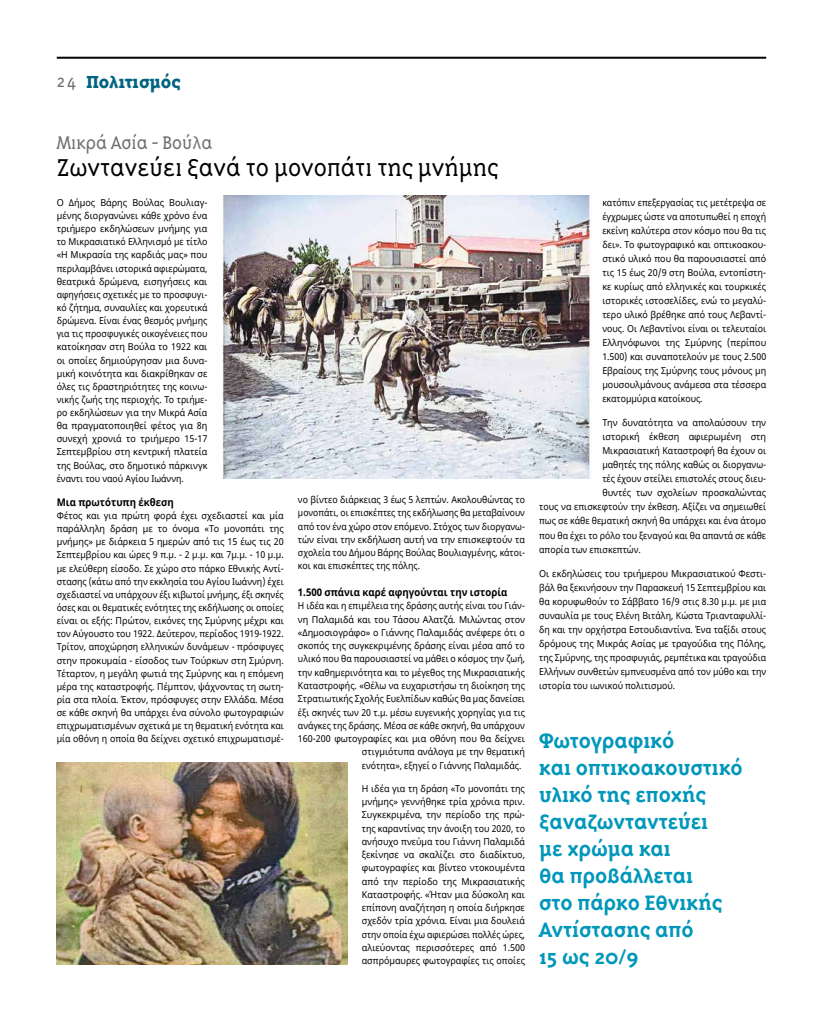
<style>
.page{position:relative;width:823px;height:1021px;background:#fff}
.page>*{position:absolute;margin:0;border:0;box-sizing:border-box;transform-origin:0 0}
.t1{font:300 28px "Triplex Ser Gr";color:#000}
.t2{font:700 24px/27px "Triplex Ser Gr";color:#0097ba}
.t3{font:300 21px "Triplex Ser Gr";color:#6d6e71}
.t4{font:800 20px "Triplex Ser Gr";color:#006480}
.t5{font:700 10.5px "Noto Sans";color:#000;scale:.92 1}
.t6{font:9.5px/13.1px "Noto Sans";color:#000;text-align:justify;scale:.95 1}
.t7{font:9.5px/14px "Noto Sans";color:#000;text-align:justify;scale:.92 1}
.t8{font:9.5px/13.3px "Noto Sans";color:#000;text-align:justify;scale:.94 1}
.t9{font:9.5px "Noto Sans";color:#000;scale:.91 1}
.t10{font:9.5px "Noto Sans";color:#000;scale:.93 1}
.s1{font-weight:300;color:#6d6e71}
</style>
<div class="page">
<hr style="left:57px;top:57px;width:708px;height:2px;background:#000">
<img style="left:222px;top:196px;width:370px;height:282px">
<img style="left:57px;top:762px;width:290px;height:202px">
<h3 class="t4" style="left:57px;top:71px;width:125px"><span class="s1">24</span> Πολιτισμός</h3>
<h3 class="t3" style="left:57px;top:131px;width:157px">Μικρά Ασία - Βούλα</h3>
<h1 class="t1" style="left:57px;top:152px;width:442px">Ζωντανεύει ξανά το μονοπάτι της μνήμης</h1>
<p class="t6" style="left:57px;top:196px;width:160px">Ο Δήμος Βάρης Βούλας Βουλιαγ&shy;μένης διοργανώνει κάθε χρόνο ένα τριήμερο εκδηλώσεων μνήμης για το Μικρασιατικό Ελληνισμό με τίτλο «Η Μικρασία της καρδιάς μας» που περιλαμβάνει ιστορικά αφιερώματα, θεατρικά δρώμενα, εισηγήσεις και αφηγήσεις σχετικές με το προσφυγι&shy;κό ζήτημα, συναυλίες και χορευτικά δρώμενα. Είναι ένας θεσμός μνήμης για τις προσφυγικές οικογένειες που κατοίκησαν στη Βούλα το 1922 και οι οποίες δημιούργησαν μια δυνα&shy;μική κοινότητα και διακρίθηκαν σε όλες τις δραστηριότητες της κοινω&shy;νικής ζωής της περιοχής. Το τριήμε&shy;ρο εκδηλώσεων για την Μικρά Ασία θα πραγματοποιηθεί φέτος για 8η συνεχή χρονιά το τριήμερο 15-17<br>Σεπτεμβρίου στη κεντρική πλατεία της Βούλας, στο δημοτικό πάρκινγκ έναντι του ναού Αγίου Ιωάννη.</p>
<p class="t5" style="left:57px;top:494px;width:129px">Μια πρωτότυπη έκθεση</p>
<p class="t6" style="left:57px;top:509px;width:240px">Φέτος και για πρώτη φορά έχει σχεδιαστεί και μία παράλληλη δράση με το όνομα «Το μονοπάτι της μνήμης» με διάρκεια 5 ημερών από τις 15 έως τις 20<br>Σεπτεμβρίου και ώρες 9 π.μ. - 2 μ.μ. και 7μ.μ. - 10 μ.μ. με ελεύθερη είσοδο. Σε χώρο στο πάρκο Εθνικής Αντί&shy;στασης (κάτω από την εκκλησία του Αγίου Ιωάννη) έχει σχεδιαστεί να υπάρχουν έξι κιβωτοί μνήμης, έξι σκηνές όσες και οι θεματικές ενότητες της εκδήλωσης οι οποίες είναι οι εξής: Πρώτον, εικόνες της Σμύρνης μέχρι και τον Αύγουστο του 1922. Δεύτερον, περίοδος 1919-1922.<br>Τρίτον, αποχώρηση ελληνικών δυνάμεων - πρόσφυγες στην προκυμαία - είσοδος των Τούρκων στη Σμύρνη.<br>Τέταρτον, η μεγάλη φωτιά της Σμύρνης και η επόμενη μέρα της καταστροφής. Πέμπτον, ψάχνοντας τη σωτη&shy;ρία στα πλοία. Έκτον, πρόσφυγες στην Ελλάδα. Μέσα σε κάθε σκηνή θα υπάρχει ένα σύνολο φωτογραφιών επιχρωματισμένων σχετικά με τη θεματική ενότητα και μία οθόνη η οποία θα δείχνει σχετικό επιχρωματισμέ-</p>
<p class="t7" style="left:298px;top:493px;width:248px;line-height:13.3px">νο βίντεο διάρκειας 3 έως 5 λεπτών. Ακολουθώντας το μονοπάτι, οι επισκέπτες της εκδήλωσης θα μεταβαίνουν από τον ένα χώρο στον επόμενο. Στόχος των διοργανω&shy;τών είναι την εκδήλωση αυτή να την επισκεφτούν τα σχολεία του Δήμου Βάρης Βούλας Βουλιαγμένης, κάτοι&shy;κοι και επισκέπτες της πόλης.</p>
<p class="t5" style="left:298px;top:585px;width:229px">1.500 σπάνια καρέ αφηγούνται την ιστορία</p>
<p class="t7" style="left:298px;top:599px;width:248px">Η ιδέα και η επιμέλεια της δράσης αυτής είναι του Γιάν-</p>
<p class="t6" style="left:298px;top:613px;width:240px">νη Παλαμιδά και του Τάσου Αλατζά. Μιλώντας στον</p>
<p class="t8" style="left:298px;top:626px;width:243px">«Δημοσιογράφο» ο Γιάννης Παλαμιδάς ανέφερε ότι ο</p>
<p class="t8" style="left:298px;top:639px;width:243px">σκοπός της συγκεκριμένης δράσης είναι μέσα από το</p>
<p class="t7" style="left:298px;top:652px;width:248px">υλικό που θα παρουσιαστεί να μάθει ο κόσμος την ζωή,</p>
<p class="t7" style="left:298px;top:665px;width:248px">την καθημερινότητα και το μέγεθος της Μικρασιατικής</p>
<p class="t7" style="left:298px;top:679px;width:248px">Καταστροφής. «Θέλω να ευχαριστήσω τη διοίκηση της</p>
<p class="t9" style="left:298px;top:692px;width:251px">Στρατιωτικής Σχολής Ευελπίδων καθώς θα μας δανείσει</p>
<p class="t7" style="left:298px;top:705px;width:248px">έξι σκηνές των 20 τ.μ. μέσω ευγενικής χορηγίας για τις</p>
<p class="t7" style="left:298px;top:718px;width:248px">ανάγκες της δράσης. Μέσα σε κάθε σκηνή, θα υπάρχουν</p>
<p class="t6" style="left:298px;top:732px;width:240px">160-200 φωτογραφίες και μια οθόνη που θα δείχνει</p>
<p class="t8" style="left:361px;top:745px;width:175px">στιγμιότυπα ανάλογα με την θεματική</p>
<p class="t7" style="left:361px;top:758px;width:175px">ενότητα», εξηγεί ο Γιάννης Παλαμιδάς.</p>
<p class="t8" style="left:361px;top:782px;width:175px">Η ιδέα για τη δράση «Το μονοπάτι της μνήμης» γεννήθηκε τρία χρόνια πριν.<br>Συγκεκριμένα, την περίοδο της πρώ&shy;της καραντίνας την άνοιξη του 2020, το ανήσυχο πνεύμα του Γιάννη Παλαμιδά ξεκίνησε να σκαλίζει στο διαδίκτυο, φωτογραφίες και βίντεο ντοκουμέντα από την περίοδο της Μικρασιατικής Καταστροφής. «Ήταν μια δύσκολη και επίπονη αναζήτηση η οποία διήρκησε σχεδόν τρία χρόνια. Είναι μια δουλειά στην οποία έχω αφιερώσει πολλές ώρες, αλιεύοντας περισσότερες από 1.500 ασπρόμαυρες φωτογραφίες τις οποίες</p>
<p class="t7" style="left:602px;top:196px;width:179px">κατόπιν επεξεργασίας τις μετέτρεψα σε έγχρωμες ώστε να αποτυπωθεί η εποχή εκείνη καλύτερα στον κόσμο που θα τις δει». Το φωτογραφικό και οπτικοακου&shy;στικό υλικό που θα παρουσιαστεί από τις 15 έως 20/9 στη Βούλα, εντοπίστη&shy;κε κυρίως από ελληνικές και τουρκικές ιστορικές ιστοσελίδες, ενώ το μεγαλύ&shy;τερο υλικό βρέθηκε από τους Λεβαντί&shy;νους. Οι Λεβαντίνοι είναι οι τελευταίοι Ελληνόφωνοι της Σμύρνης (περίπου 1.500) και συναποτελούν με τους 2.500<br>Εβραίους της Σμύρνης τους μόνους μη μουσουλμάνους ανάμεσα στα τέσσερα εκατομμύρια κατοίκους.</p>
<p class="t6" style="left:602px;top:416px;width:174px">Την δυνατότητα να απολαύσουν την</p>
<p class="t6" style="left:602px;top:430px;width:174px">ιστορική έκθεση αφιερωμένη στη</p>
<p class="t7" style="left:602px;top:444px;width:179px">Μικρασιατική Καταστροφή θα έχουν οι</p>
<p class="t7" style="left:602px;top:458px;width:179px">μαθητές της πόλης καθώς οι διοργανω-</p>
<p class="t7" style="left:602px;top:472px;width:179px">τές έχουν στείλει επιστολές στους διευ-</p>
<p class="t6" style="left:602px;top:487px;width:174px">θυντές των σχολείων προσκαλώντας</p>
<p class="t10" style="left:539px;top:500px;width:245px">τους να επισκεφτούν την έκθεση. Αξίζει να σημειωθεί</p>
<p class="t7" style="left:539px;top:514px;width:248px">πως σε κάθε θεματική σκηνή θα υπάρχει και ένα άτομο</p>
<p class="t7" style="left:539px;top:528px;width:248px">που θα έχει το ρόλο του ξεναγού και θα απαντά σε κάθε</p>
<p class="t7" style="left:539px;top:542px;width:112px">απορία των επισκεπτών.</p>
<p class="t6" style="left:539px;top:566px;width:240px;line-height:14px">Οι εκδηλώσεις του τριήμερου Μικρασιατικού Φεστι&shy;βάλ θα ξεκινήσουν την Παρασκευή 15 Σεπτεμβρίου και θα κορυφωθούν το Σάββατο 16/9 στις 8.30 μ.μ. με μια συναυλία με τους Ελένη Βιτάλη, Κώστα Τριανταφυλλί&shy;δη και την ορχήστρα Εστουδιαντίνα. Ένα ταξίδι στους δρόμους της Μικράς Ασίας με τραγούδια της Πόλης, της Σμύρνης, της προσφυγιάς, ρεμπέτικα και τραγούδια Ελλήνων συνθετών εμπνευσμένα από τον μύθο και την ιστορία του ιωνικού πολιτισμού.</p>
<h2 class="t2" style="left:539px;top:727px;width:205px">Φωτογραφικό<br>και οπτικοακουστικό υλικό της εποχής ξαναζωνταντεύει<br>με χρώμα και<br>θα προβάλλεται<br>στο πάρκο Εθνικής<br>Αντίστασης από<br>15 ως 20/9</h2>
</div>
